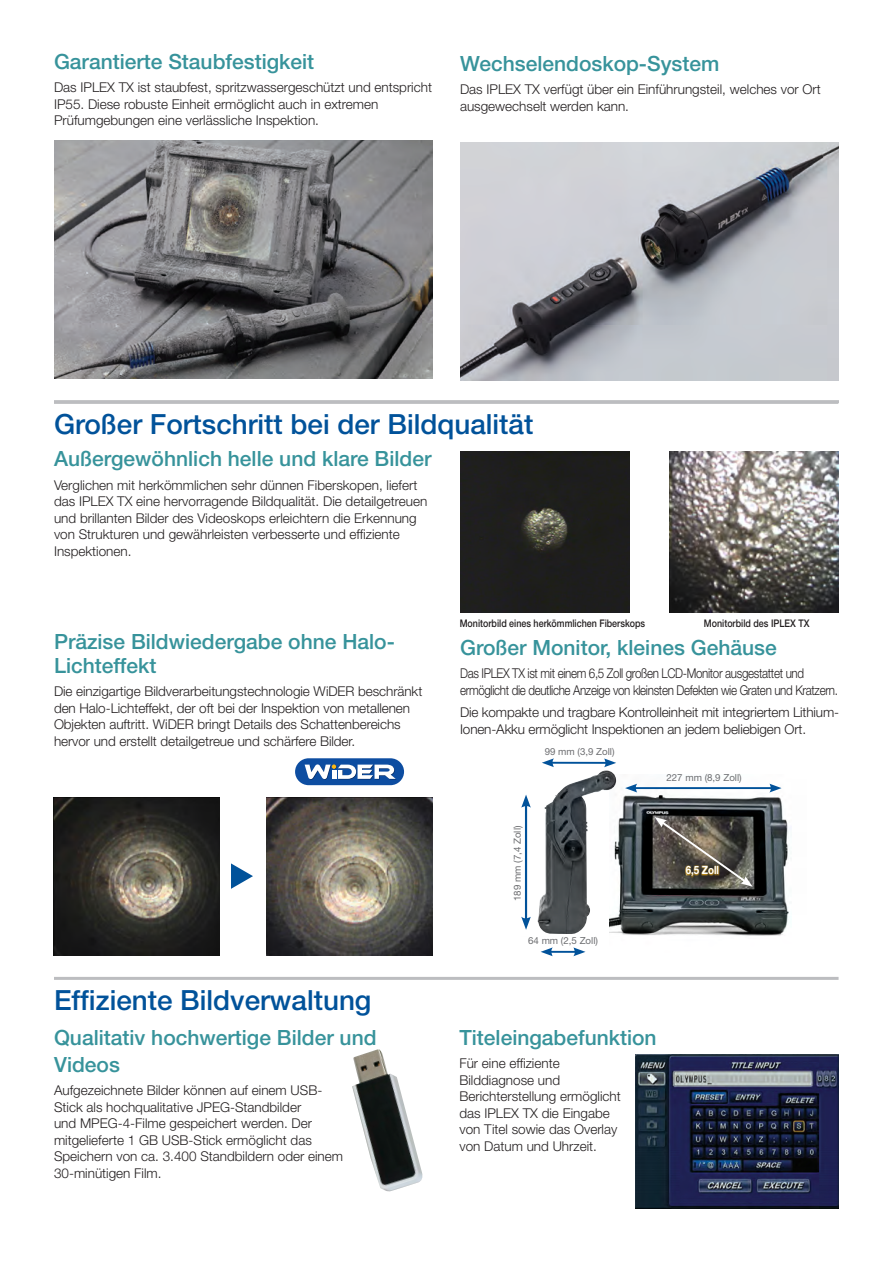
<style>
.page{position:relative;width:893px;height:1263px;background:#fff}
.page>*{position:absolute;margin:0;border:0;box-sizing:border-box;transform-origin:0 0}
.Title_1_287_nonTOC{font:500 27.75px "Helvetica Neue LT Pro";color:#01529a}
.Title_2_287_nonTOC{font:500 21px/24px "Helvetica Neue LT Pro";color:#37939b}
.Text{font:300 13.5px/16.5px "Helvetica Neue LT Pro";color:#231f20}
.Text-2{font:300 13.5px/16.5px "Helvetica Neue LT Pro";letter-spacing:-.03em;color:#231f20;scale:.86 1}
.Title_3_287{font:700 11.4px "Helvetica Neue LT Pro";color:#fff;scale:.85 1}
.t1{font:500 10.5px "Helvetica Neue LT Pro";color:#231f20;scale:.85 1}
.Title_2_287_nonTOC-2{font:9.75px "Helvetica Neue LT Pro";color:#6c6d70}
</style>
<div class="page">
<div style="left:295px;top:758px;width:109px;height:27px;background:#0d4da1;border-radius:13px"></div>
<svg style="left:305px;top:764px;width:91px;height:16px"></svg>
<img style="left:635px;top:1055px;width:204px;height:153px">
<img style="left:460px;top:142px;width:379px;height:238px">
<img style="left:54px;top:140px;width:379px;height:238px">
<hr style="left:54px;top:400px;width:785px;height:3px;background:#bcbdc0">
<img style="left:352px;top:1049px;width:71px;height:143px">
<hr style="left:54px;top:977px;width:784px;height:3px;background:#bcbdc0">
<hr style="left:54px;top:401px;width:784px;height:3px;background:#bcbdc0">
<img style="left:620px;top:783px;width:170px;height:153px">
<img style="left:521px;top:770px;width:99px;height:164px">
<svg style="left:655px;top:817px;width:98px;height:70px"></svg>
<hr style="left:551px;top:762px;width:56px;height:2px;background:#01529a">
<svg style="left:542px;top:758px;width:12px;height:9px"></svg>
<svg style="left:604px;top:758px;width:12px;height:9px"></svg>
<hr style="left:634px;top:787px;width:139px;height:2px;background:#01529a">
<svg style="left:625px;top:784px;width:12px;height:8px"></svg>
<svg style="left:769px;top:784px;width:12px;height:8px"></svg>
<div style="left:685px;top:865px;width:35px;height:13px;background:#fcb814;opacity:.92"></div>
<hr style="left:525px;top:804px;width:2px;height:117px;background:#01529a">
<svg style="left:521px;top:795px;width:10px;height:13px"></svg>
<svg style="left:521px;top:917px;width:10px;height:13px"></svg>
<hr style="left:549px;top:951px;width:28px;height:2px;background:#01529a">
<svg style="left:541px;top:947px;width:12px;height:9px"></svg>
<svg style="left:573px;top:947px;width:12px;height:9px"></svg>
<div style="left:460px;top:451px;width:170px;height:161px;background:#1e1e1d"></div>
<img style="left:669px;top:451px;width:170px;height:161px">
<img style="left:54px;top:797px;width:166px;height:158px">
<img style="left:266px;top:797px;width:166px;height:158px">
<svg style="left:231px;top:863px;width:22px;height:26px"></svg>
<p class="Title_2_287_nonTOC" style="left:54px;top:49px;width:262px">Garantierte Staubfestigkeit</p>
<p class="Text" style="left:54px;top:79px;width:379px">Das IPLEX TX ist staubfest, spritzwassergeschützt und entspricht<br>IP55. Diese robuste Einheit ermöglicht auch in extremen<br>Prüfumgebungen eine verlässliche Inspektion.</p>
<p class="Title_2_287_nonTOC" style="left:460px;top:51px;width:261px">Wechselendoskop-System</p>
<p class="Text" style="left:460px;top:81px;width:362px">Das IPLEX TX verfügt über ein Einführungsteil, welches vor Ort ausgewechselt werden kann.</p>
<p class="Title_1_287_nonTOC" style="left:54px;top:407px;width:481px">Großer Fortschritt bei der Bildqualität</p>
<p class="Title_2_287_nonTOC" style="left:54px;top:447px;width:379px">Außergewöhnlich helle und klare Bilder</p>
<p class="Text" style="left:54px;top:476px;width:375px">Verglichen mit herkömmlichen sehr dünnen Fiberskopen, liefert das IPLEX TX eine hervorragende Bildqualität. Die detailgetreuen und brillanten Bilder des Videoskops erleichtern die Erkennung von Strukturen und gewährleisten verbesserte und effiziente Inspektionen.</p>
<p class="Title_2_287_nonTOC" style="left:54px;top:629px;width:342px">Präzise Bildwiedergabe ohne Halo-<br>Lichteffekt</p>
<p class="Text" style="left:54px;top:683px;width:370px">Die einzigartige Bildverarbeitungstechnologie WiDER beschränkt den Halo-Lichteffekt, der oft bei der Inspektion von metallenen Objekten auftritt. WiDER bringt Details des Schattenbereichs hervor und erstellt detailgetreue und schärfere Bilder.</p>
<p class="Title_1_287_nonTOC" style="left:54px;top:983px;width:319px">Effiziente Bildverwaltung</p>
<p class="Title_2_287_nonTOC" style="left:54px;top:1023px;width:324px;line-height:27px">Qualitativ hochwertige Bilder und<br>Videos</p>
<p class="Text" style="left:54px;top:1082px;width:291px">Aufgezeichnete Bilder können auf einem USB-Stick als hochqualitative JPEG-Standbilder<br>und MPEG-4-Filme gespeichert werden. Der mitgelieferte 1 GB USB-Stick ermöglicht das Speichern von ca. 3.400 Standbildern oder einem 30-minütigen Film.</p>
<p class="t1" style="left:460px;top:617px;width:220px">Monitorbild eines herkömmlichen Fiberskops</p>
<p class="t1" style="left:704px;top:617px;width:126px">Monitorbild des IPLEX TX</p>
<p class="Title_2_287_nonTOC" style="left:460px;top:635px;width:318px">Großer Monitor, kleines Gehäuse</p>
<p class="Text-2" style="left:460px;top:665px;width:441px">Das IPLEX TX ist mit einem 6,5 Zoll großen LCD-Monitor ausgestattet und ermöglicht die deutliche Anzeige von kleinsten Defekten wie Graten und Kratzern.</p>
<p class="Text" style="left:460px;top:704px;width:380px">Die kompakte und tragbare Kontrolleinheit mit integriertem Lithium-<br>Ionen-Akku ermöglicht Inspektionen an jedem beliebigen Ort.</p>
<p class="Title_2_287_nonTOC-2" style="left:545px;top:745px;width:71px">99 mm (3,9 Zoll)</p>
<p class="Title_2_287_nonTOC-2" style="left:511px;top:901px;width:77px;rotate:-90deg">189 mm (7,4 Zoll)</p>
<p class="Title_2_287_nonTOC-2" style="left:528px;top:934px;width:71px">64 mm (2,5 Zoll)</p>
<p class="Title_2_287_nonTOC-2" style="left:666px;top:772px;width:77px">227 mm (8,9 Zoll)</p>
<p class="Title_3_287" style="left:686px;top:862px;width:41px">6,5 Zoll</p>
<p class="Title_2_287_nonTOC" style="left:459px;top:1025px;width:199px">Titeleingabefunktion</p>
<p class="Text" style="left:459px;top:1055px;width:163px">Für eine effiziente<br>Bilddiagnose und<br>Berichterstellung ermöglicht das IPLEX TX die Eingabe von Titel sowie das Overlay von Datum und Uhrzeit.</p>
</div>
